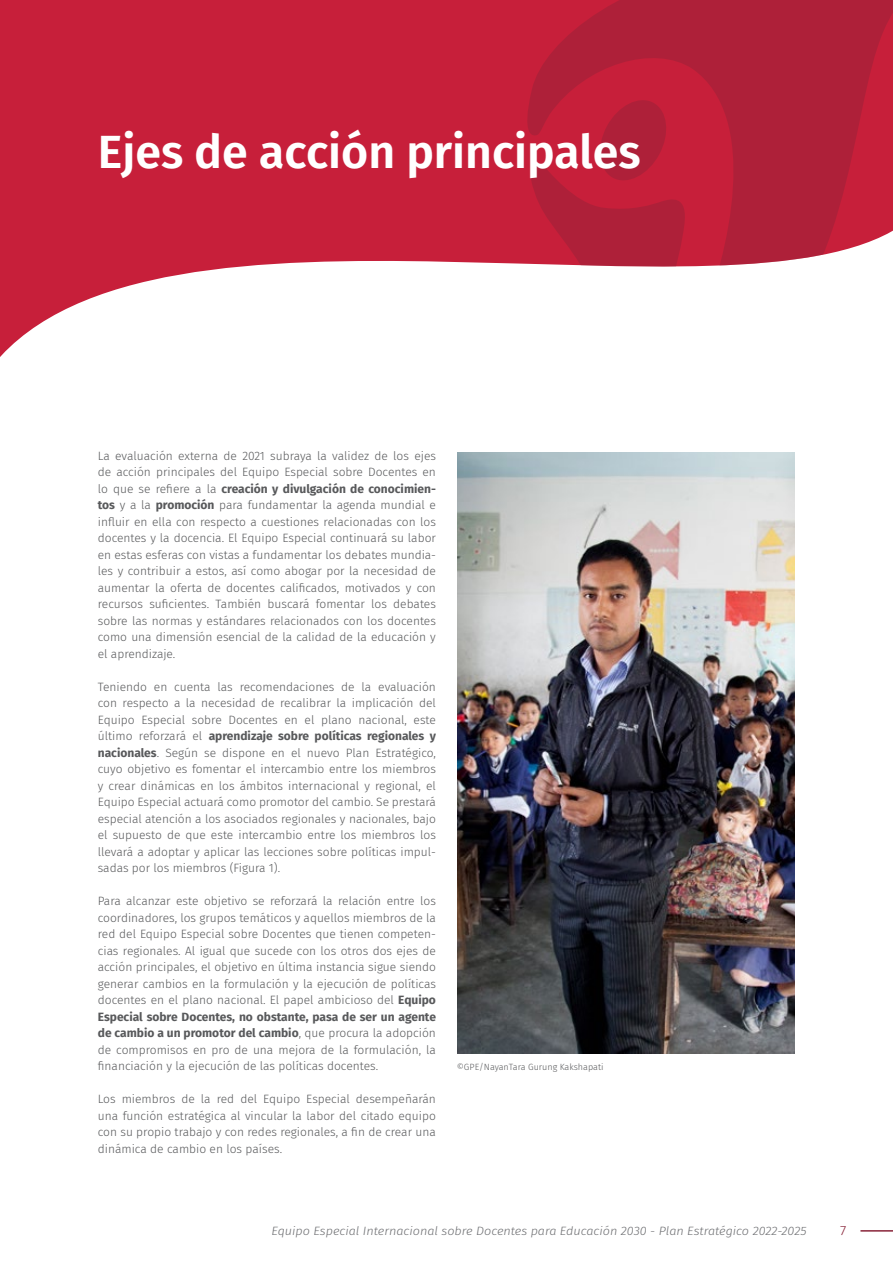
<style>
.page{position:relative;width:893px;height:1263px;background:#fff}
.page>*{position:absolute;margin:0;border:0;box-sizing:border-box;transform-origin:0 0}
.t1{font:600 46.5px "Fira Sans";color:#fff}
.t2{font:300 13.5px "Fira Sans";color:#892439;scale:1.06 1}
.t3{font:300 12px/16.5px "Fira Sans";color:#58595b;text-align:justify}
.t4{font:italic 300 12px "Fira Sans";color:#6d6e71;scale:1.06 1}
.t5{font:300 9px "Fira Sans";color:#58595b}
.s1{font-weight:700}
</style>
<div class="page">
<svg style="left:0;top:0;width:526px;height:357px;fill:#c71f3a"></svg>
<svg style="left:526px;top:0;width:367px;height:267px;background:#b8263f"></svg>
<svg style="left:529px;top:95px;width:159px;height:172px;background:#bb213b"></svg>
<img style="left:457px;top:452px;width:338px;height:601px">
<hr style="left:860px;top:1230px;width:33px;height:1px;background:#892439">
<h1 class="t1" style="left:98px;top:113px;width:544px">Ejes de acción principales</h1>
<p class="t3" style="left:98px;top:447px;width:340px">La evaluación externa de 2021 subraya la validez de los ejes de acción principales del Equipo Especial sobre Docentes en lo que se refiere a la <span class="s1">creación y divulgación de conocimien&shy;tos</span> y a la <span class="s1">promoción</span> para fundamentar la agenda mundial e influir en ella con respecto a cuestiones relacionadas con los docentes y la docencia. El Equipo Especial continuará su labor en estas esferas con vistas a fundamentar los debates mundia&shy;les y contribuir a estos, así como abogar por la necesidad de aumentar la oferta de docentes calificados, motivados y con recursos suficientes. También buscará fomentar los debates sobre las normas y estándares relacionados con los docentes como una dimensión esencial de la calidad de la educación y el aprendizaje.</p>
<p class="t3" style="left:98px;top:678px;width:340px">Teniendo en cuenta las recomendaciones de la evaluación con respecto a la necesidad de recalibrar la implicación del Equipo Especial sobre Docentes en el plano nacional, este último reforzará el <span class="s1">aprendizaje sobre políticas regionales y nacionales</span>. Según se dispone en el nuevo Plan Estratégico, cuyo objetivo es fomentar el intercambio entre los miembros y crear dinámicas en los ámbitos internacional y regional, el Equipo Especial actuará como promotor del cambio. Se prestará especial atención a los asociados regionales y nacionales, bajo el supuesto de que este intercambio entre los miembros los llevará a adoptar y aplicar las lecciones sobre políticas impul&shy;sadas por los miembros (Figura 1).</p>
<p class="t3" style="left:98px;top:893px;width:340px">Para alcanzar este objetivo se reforzará la relación entre los coordinadores, los grupos temáticos y aquellos miembros de la red del Equipo Especial sobre Docentes que tienen competen&shy;cias regionales. Al igual que sucede con los otros dos ejes de acción principales, el objetivo en última instancia sigue siendo generar cambios en la formulación y la ejecución de políticas docentes en el plano nacional. El papel ambicioso del <span class="s1">Equipo Especial sobre Docentes, no obstante, pasa de ser un agente de cambio a un promotor del cambio</span>, que procura la adopción de compromisos en pro de una mejora de la formulación, la financiación y la ejecución de las políticas docentes.</p>
<p class="t3" style="left:98px;top:1091px;width:340px">Los miembros de la red del Equipo Especial desempeñarán una función estratégica al vincular la labor del citado equipo con su propio trabajo y con redes regionales, a fin de crear una dinámica de cambio en los países.</p>
<p class="t5" style="left:457px;top:1060px;width:148px">©GPE/NayanTara Gurung Kakshapati</p>
<p class="t4" style="left:272px;top:1223px;width:506px">Equipo Especial Internacional sobre Docentes para Educación 2030 - Plan Estratégico 2022-2025</p>
<p class="t2" style="left:840px;top:1221px;width:7px">7</p>
</div>
